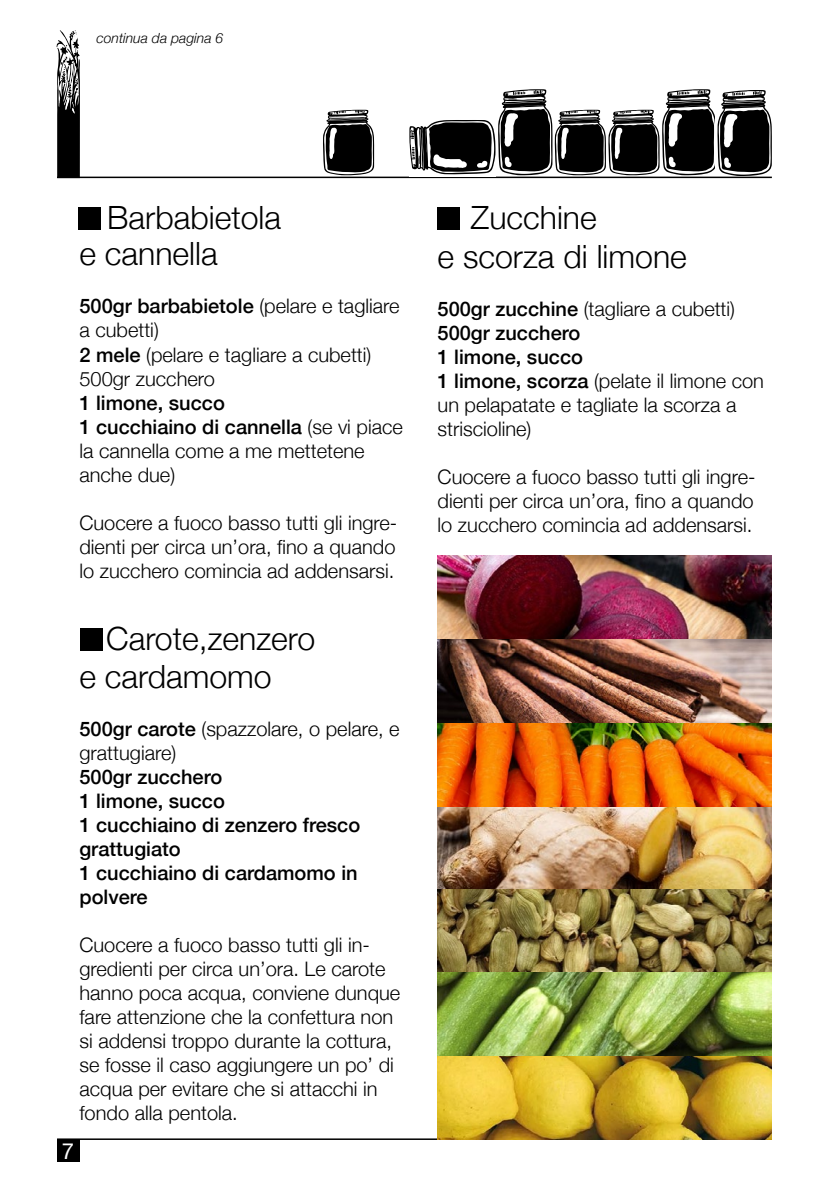
<style>
.page{position:relative;width:840px;height:1191px;background:#fff}
.page>*{position:absolute;margin:0;border:0;box-sizing:border-box;transform-origin:0 0}
.t1{font:300 32px/38.4px "Helvetica Neue";color:#000}
.t2{font:22px "Helvetica Neue";color:#fff}
.t3{font:300 20px/24px "Helvetica Neue";color:#000}
.t4{font:500 20px/24px "Helvetica Neue";color:#000}
.t5{font:italic 300 14px "Helvetica Neue";color:#000}
.s1{font-weight:500}
</style>
<div class="page">
<div style="left:57px;top:1139px;width:23px;height:22px;background:#000"></div>
<hr style="left:57px;top:1138px;width:714px;height:2px;background:#000">
<hr style="left:57px;top:177px;width:714px;height:1px;background:#000">
<svg style="left:56px;top:30px;width:24px;height:147px"></svg>
<div style="left:78px;top:207px;width:23px;height:23px;background:#000"></div>
<div style="left:437px;top:207px;width:23px;height:23px;background:#000"></div>
<svg style="left:409px;top:89px;width:362px;height:87px"></svg>
<svg style="left:323px;top:110px;width:51px;height:65px"></svg>
<div style="left:80px;top:628px;width:22px;height:23px;background:#000"></div>
<img style="left:437px;top:556px;width:334px;height:583px">
<p class="t5" style="left:96px;top:27px;width:128px">continua da pagina 6</p>
<h1 class="t1" style="left:79px;top:198px;width:203px;line-height:36px;text-indent:28px">Barbabietola e cannella</h1>
<p class="t3" style="left:79px;top:293px;width:321px"><span class="s1">500gr barbabietole</span> (pelare e tagliare a cubetti)<br><span class="s1">2 mele</span> (pelare e tagliare a cubetti)<br>500gr zucchero</p>
<p class="t3" style="left:79px;top:389px;width:325px"><span class="s1">1 limone, succo<br>1 cucchiaino di cannella</span> (se vi piace la cannella come a me mettetene anche due)</p>
<p class="t3" style="left:79px;top:509px;width:319px;text-align:justify">Cuocere a fuoco basso tutti gli ingre&shy;dienti per circa un’ora, fino a quando lo zucchero comincia ad addensarsi.</p>
<h1 class="t1" style="left:79px;top:616px;width:237px;text-indent:27px">Carote,zenzero e cardamomo</h1>
<p class="t3" style="left:79px;top:715px;width:321px"><span class="s1">500gr carote</span> (spazzolare, o pelare, e grattugiare)</p>
<p class="t4" style="left:79px;top:763px;width:282px">500gr zucchero<br>1 limone, succo<br>1 cucchiaino di zenzero fresco grattugiato<br>1 cucchiaino di cardamomo in polvere</p>
<p class="t3" style="left:79px;top:931px;width:322px">Cuocere a fuoco basso tutti gli in&shy;gredienti per circa un’ora. Le carote hanno poca acqua, conviene dunque fare attenzione che la confettura non si addensi troppo durante la cottura, se fosse il caso aggiungere un po’ di acqua per evitare che si attacchi in fondo alla pentola.</p>
<p class="t2" style="left:62px;top:1135px;width:14px">7</p>
<h1 class="t1" style="left:437px;top:196px;width:250px;text-indent:33px">Zucchine<br>e scorza di limone</h1>
<p class="t3" style="left:437px;top:295px;width:328px"><span class="s1">500gr zucchine</span> (tagliare a cubetti)<br><span class="s1">500gr zucchero<br>1 limone, succo<br>1 limone, scorza</span> (pelate il limone con un pelapatate e tagliate la scorza a striscioline)</p>
<p class="t3" style="left:437px;top:463px;width:319px;text-align:justify">Cuocere a fuoco basso tutti gli ingre&shy;dienti per circa un’ora, fino a quando lo zucchero comincia ad addensarsi.</p>
</div>
